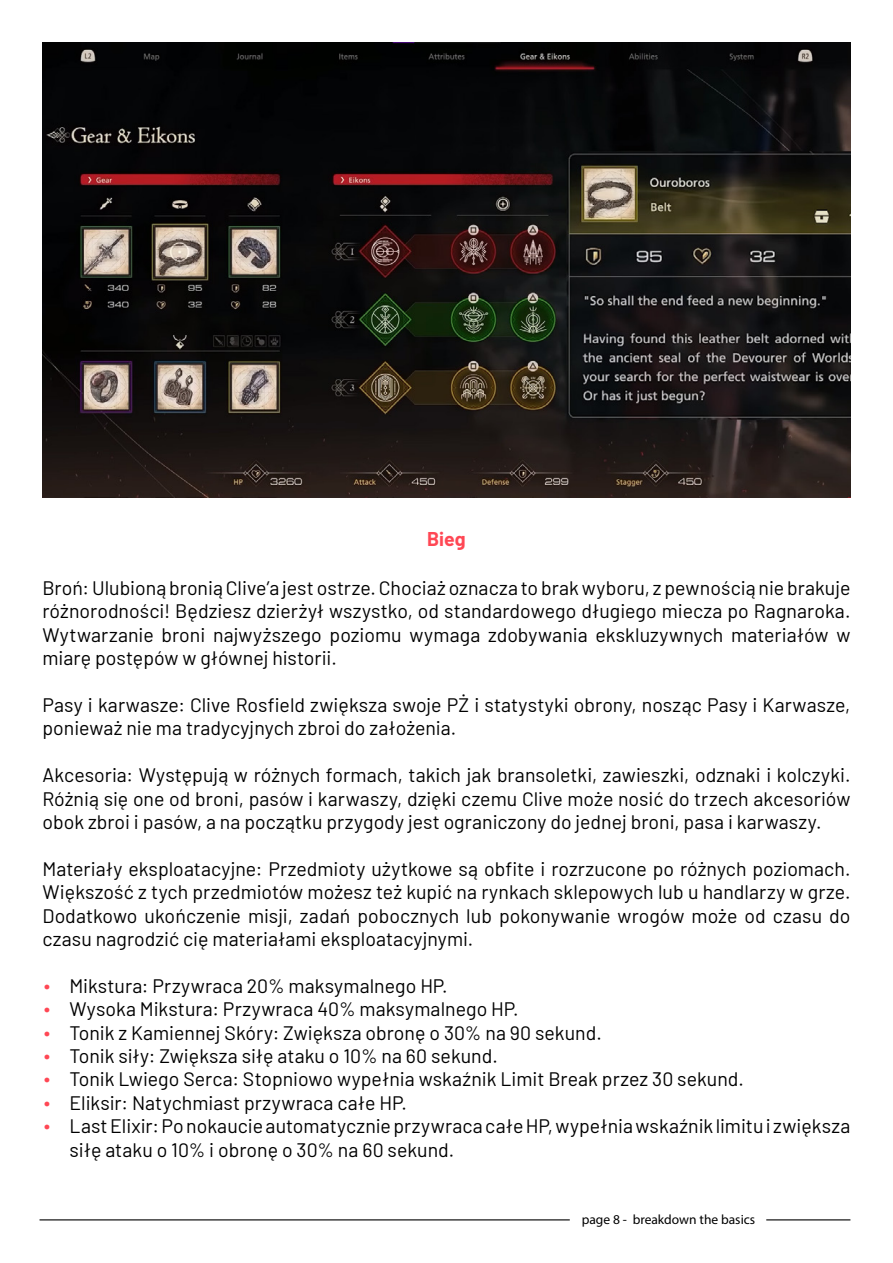
<style>
.page{position:relative;width:893px;height:1263px;background:#fff}
.page>*{position:absolute;margin:0;border:0;box-sizing:border-box;transform-origin:0 0}
.t1{font:19.5px/23.4px "Barlow";letter-spacing:.005em;color:#000;text-align:justify}
.t2{font:700 19.5px "Barlow";color:#ff4754}
.t3{font:13.5px "Myriad Pro";color:#000}
.s1{font-family:"D DIN PRO Regular";color:#ff4754}
</style>
<div class="page">
<hr style="left:40px;top:1219px;width:530px;height:1px;background:#000">
<hr style="left:766px;top:1219px;width:84px;height:1px;background:#000">
<img style="left:42px;top:43px;width:809px;height:454px">
<p class="t2" style="left:427px;top:525px;width:40px">Bieg</p>
<p class="t1" style="left:43px;top:575px;width:809px">Broń: Ulubioną bronią Clive’a jest ostrze. Chociaż oznacza to brak wyboru, z pewnością nie brakuje różnorodności! Będziesz dzierżył wszystko, od standardowego długiego miecza po Ragnaroka.<br>Wytwarzanie broni najwyższego poziomu wymaga zdobywania ekskluzywnych materiałów w miarę postępów w głównej historii.</p>
<p class="t1" style="left:43px;top:692px;width:809px">Pasy i karwasze: Clive Rosfield zwiększa swoje PŻ i statystyki obrony, nosząc Pasy i Karwasze, ponieważ nie ma tradycyjnych zbroi do założenia.</p>
<p class="t1" style="left:43px;top:762px;width:809px">Akcesoria: Występują w różnych formach, takich jak bransoletki, zawieszki, odznaki i kolczyki.<br>Różnią się one od broni, pasów i karwaszy, dzięki czemu Clive może nosić do trzech akcesoriów obok zbroi i pasów, a na początku przygody jest ograniczony do jednej broni, pasa i karwaszy.</p>
<p class="t1" style="left:43px;top:856px;width:809px">Materiały eksploatacyjne: Przedmioty użytkowe są obfite i rozrzucone po różnych poziomach.<br>Większość z tych przedmiotów możesz też kupić na rynkach sklepowych lub u handlarzy w grze.<br>Dodatkowo ukończenie misji, zadań pobocznych lub pokonywanie wrogów może od czasu do czasu nagrodzić cię materiałami eksploatacyjnymi.</p>
<p class="t1" style="left:43px;top:973px;width:407px"><span class="s1">•</span> Mikstura: Przywraca 20% maksymalnego HP.</p>
<p class="t1" style="left:43px;top:996px;width:477px"><span class="s1">•</span> Wysoka Mikstura: Przywraca 40% maksymalnego HP.</p>
<p class="t1" style="left:43px;top:1019px;width:561px"><span class="s1">•</span> Tonik z Kamiennej Skóry: Zwiększa obronę o 30% na 90 sekund.</p>
<p class="t1" style="left:43px;top:1043px;width:457px"><span class="s1">•</span> Tonik siły: Zwiększa siłę ataku o 10% na 60 sekund.</p>
<p class="t1" style="left:43px;top:1066px;width:703px"><span class="s1">•</span> Tonik Lwiego Serca: Stopniowo wypełnia wskaźnik Limit Break przez 30 sekund.</p>
<p class="t1" style="left:43px;top:1090px;width:366px"><span class="s1">•</span> Eliksir: Natychmiast przywraca całe HP.</p>
<p class="t1" style="left:70px;top:1113px;width:782px;text-indent:-27px"><span class="s1">•</span> Last Elixir: Po nokaucie automatycznie przywraca całe HP, wypełnia wskaźnik limitu i zwiększa siłę ataku o 10% i obronę o 30% na 60 sekund.</p>
<p class="t3" style="left:582px;top:1211px;width:175px">page 8 - breakdown the basics</p>
</div>
